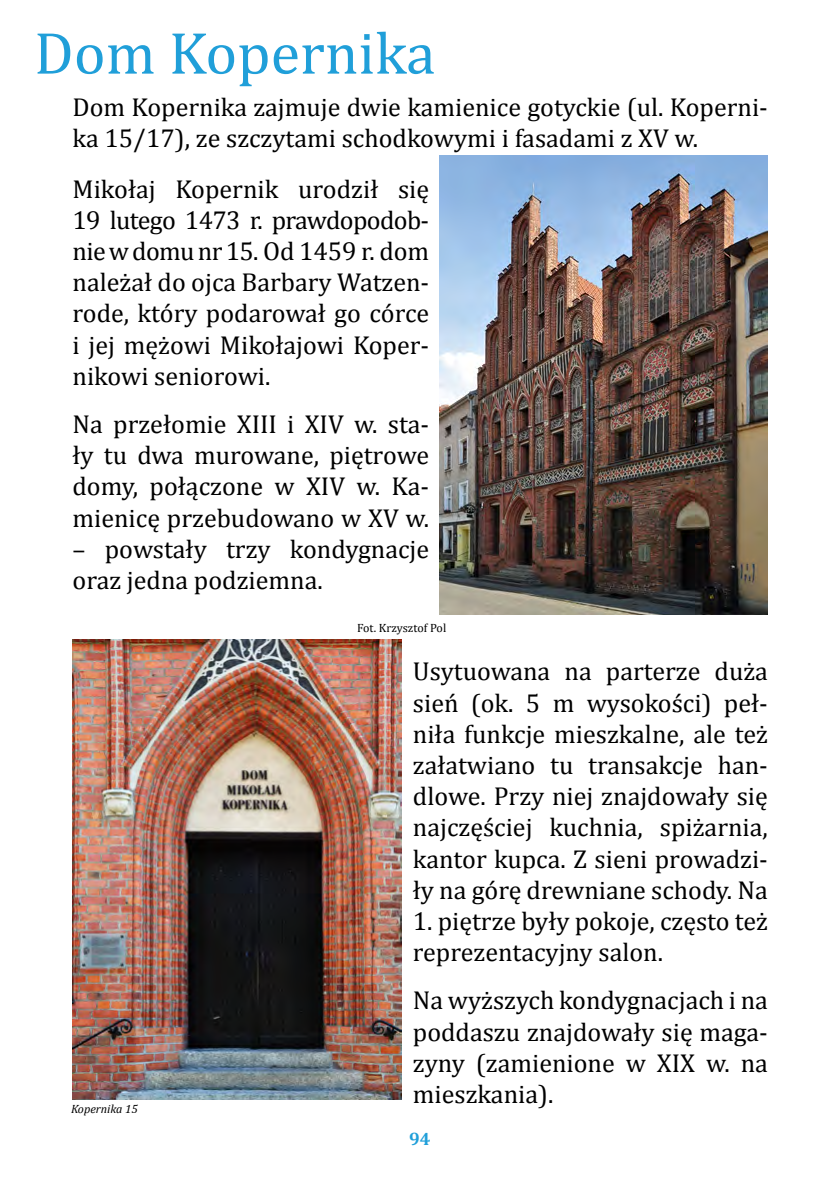
<style>
.page{position:relative;width:840px;height:1191px;background:#fff}
.page>*{position:absolute;margin:0;border:0;box-sizing:border-box;transform-origin:0 0}
.t1{font:60px "Cambria";color:#209fd9}
.t2{font:26px/31.2px "Cambria";color:#000;text-align:justify}
.t3{font:700 18px "Cambria";color:#209fd9}
.t4{font:12px "Cambria";color:#000}
.t5{font:italic 12px "Cambria";color:#000}
</style>
<div class="page">
<img style="left:439px;top:156px;width:328px;height:459px">
<img style="left:73px;top:639px;width:328px;height:460px">
<h1 class="t1" style="left:34px;top:18px;width:402px">Dom Kopernika</h1>
<p class="t2" style="left:72px;top:91px;width:696px">Dom Kopernika zajmuje dwie kamienice gotyckie (ul. Koperni&shy;ka 15/17), ze szczytami schodkowymi i fasadami z XV w.</p>
<p class="t2" style="left:72px;top:173px;width:358px">Mikołaj Kopernik urodził się 19 lutego 1473 r. prawdopodob&shy;nie w domu nr 15. Od 1459 r. dom należał do ojca Barbary Watzen&shy;rode, który podarował go córce i jej mężowi Mikołajowi Koper&shy;nikowi seniorowi.</p>
<p class="t2" style="left:72px;top:408px;width:358px">Na przełomie XIII i XIV w. sta&shy;ły tu dwa murowane, piętrowe domy, połączone w XIV w. Ka&shy;mienicę przebudowano w XV w.</p>
<p class="t2" style="left:72px;top:533px;width:358px">– powstały trzy kondygnacje oraz jedna podziemna.</p>
<p class="t5" style="left:71px;top:1100px;width:68px">Kopernika 15</p>
<p class="t4" style="left:357px;top:621px;width:90px">Fot. Krzysztof Pol</p>
<p class="t2" style="left:412px;top:656px;width:356px">Usytuowana na parterze duża sień (ok. 5 m wysokości) peł&shy;niła funkcje mieszkalne, ale też załatwiano tu transakcje han&shy;dlowe. Przy niej znajdowały się najczęściej kuchnia, spiżarnia, kantor kupca. Z sieni prowadzi&shy;ły na górę drewniane schody. Na</p>
<p class="t2" style="left:412px;top:905px;width:356px">1. piętrze były pokoje, często też reprezentacyjny salon.</p>
<p class="t2" style="left:412px;top:985px;width:356px">Na wyższych kondygnacjach i na poddaszu znajdowały się maga&shy;zyny (zamienione w XIX w. na mieszkania).</p>
<p class="t3" style="left:409px;top:1126px;width:23px">94</p>
</div>
